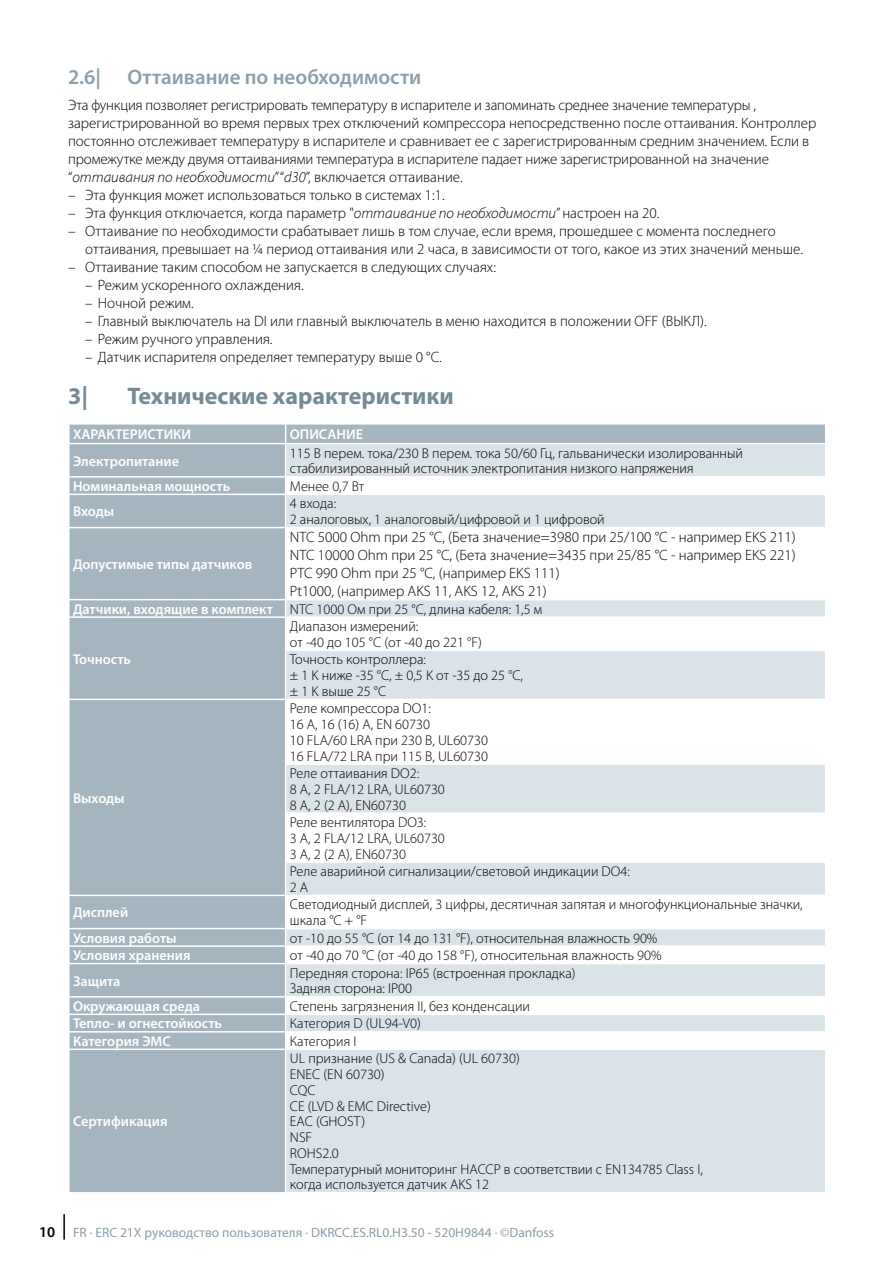
<style>
.page{position:relative;width:893px;height:1263px;background:#fff}
.page>*{position:absolute;margin:0;border:0;box-sizing:border-box;transform-origin:0 0}
.Title01{font:700 24px "Myriad Pro";color:#748a96}
.Title02{font:600 21px "Myriad Pro";color:#8b9faa}
.Body_text{font:300 15px/18px "Myriad Pro";color:#000}
.Text_table{font:300 15px "Myriad Pro";color:#000}
.Text_table-2{font:300 14.25px/15.8px "Myriad Pro";color:#000}
.Title_table{font:600 14.25px "Myriad Pro";color:#fff}
.t1{font:13.5px "Myriad Pro";color:#8b9faa}
.s1{font-style:italic}
.s2{font-weight:600;font-size:15px;color:#000}
</style>
<div class="page">
<hr style="left:63px;top:1214px;width:2px;height:25px;background:#000">
<div style="left:70px;top:444px;width:215px;height:748px;background:#a4b5bf"></div>
<div style="left:286px;top:444px;width:539px;height:748px;background:#dae3e8"></div>
<svg style="left:286px;top:478px;width:539px;height:570px"></svg>
<svg style="left:69px;top:424px;width:757px;height:19px;background:#a7b8c1"></svg>
<hr style="left:68px;top:476px;width:218px;height:2px;background:#fff">
<svg style="left:69px;top:478px;width:1px;height:16px"></svg>
<hr style="left:286px;top:476px;width:540px;height:2px;background:#fff">
<hr style="left:68px;top:494px;width:218px;height:1px;background:#fff">
<hr style="left:286px;top:494px;width:540px;height:1px;background:#fff">
<hr style="left:68px;top:527px;width:218px;height:1px;background:#fff">
<hr style="left:286px;top:527px;width:540px;height:1px;background:#fff">
<svg style="left:69px;top:600px;width:1px;height:16px"></svg>
<hr style="left:68px;top:599px;width:218px;height:1px;background:#fff">
<hr style="left:68px;top:616px;width:218px;height:2px;background:#fff">
<hr style="left:286px;top:599px;width:540px;height:1px;background:#fff">
<hr style="left:286px;top:616px;width:540px;height:2px;background:#fff">
<hr style="left:285px;top:650px;width:541px;height:1px;background:#fff">
<hr style="left:68px;top:699px;width:218px;height:1px;background:#fff">
<hr style="left:286px;top:699px;width:540px;height:1px;background:#fff">
<hr style="left:285px;top:763px;width:541px;height:2px;background:#fff">
<hr style="left:285px;top:812px;width:541px;height:2px;background:#fff">
<hr style="left:285px;top:861px;width:541px;height:2px;background:#fff">
<hr style="left:68px;top:895px;width:218px;height:1px;background:#fff">
<hr style="left:286px;top:895px;width:540px;height:1px;background:#fff">
<hr style="left:68px;top:928px;width:218px;height:1px;background:#fff">
<hr style="left:286px;top:928px;width:540px;height:1px;background:#fff">
<hr style="left:68px;top:945px;width:218px;height:2px;background:#fff">
<svg style="left:69px;top:929px;width:1px;height:34px"></svg>
<hr style="left:286px;top:945px;width:540px;height:2px;background:#fff">
<hr style="left:68px;top:963px;width:218px;height:1px;background:#fff">
<hr style="left:286px;top:963px;width:540px;height:1px;background:#fff">
<hr style="left:68px;top:996px;width:218px;height:1px;background:#fff">
<hr style="left:286px;top:996px;width:540px;height:1px;background:#fff">
<hr style="left:68px;top:1013px;width:218px;height:2px;background:#fff">
<hr style="left:286px;top:1013px;width:540px;height:2px;background:#fff">
<hr style="left:68px;top:1031px;width:218px;height:1px;background:#fff">
<svg style="left:69px;top:997px;width:1px;height:51px"></svg>
<hr style="left:286px;top:1031px;width:540px;height:1px;background:#fff">
<hr style="left:68px;top:1048px;width:218px;height:2px;background:#fff">
<hr style="left:286px;top:1048px;width:540px;height:2px;background:#fff">
<p class="Title02" style="left:68px;top:63px;width:34px">2.6|</p>
<p class="Title02" style="left:128px;top:63px;width:295px">Оттаивание по необходимости</p>
<p class="Body_text" style="left:68px;top:97px;width:750px">Эта функция позволяет регистрировать температуру в испарителе и запоминать среднее значение температуры , зарегистрированной во время первых трех отключений компрессора непосредственно после оттаивания. Контроллер постоянно отслеживает температуру в испарителе и сравнивает ее с зарегистрированным средним значением. Если в промежутке между двумя оттаиваниями температура в испарителе падает ниже зарегистрированной на значение “<span class="s1">оттаивания по необходимости</span>” “<span class="s1">d30</span>”, включается оттаивание.</p>
<p class="Body_text" style="left:68px;top:187px;width:378px">– Эта функция может использоваться только в системах 1:1.</p>
<p class="Body_text" style="left:68px;top:205px;width:593px">– Эта функция отключается, когда параметр "<span class="s1">оттаивание по необходимости</span>” настроен на 20.</p>
<p class="Body_text" style="left:85px;top:223px;width:719px;text-indent:-17px">– Оттаивание по необходимости срабатывает лишь в том случае, если время, прошедшее с момента последнего оттаивания, превышает на ¼ период оттаивания или 2 часа, в зависимости от того, какое из этих значений меньше.</p>
<p class="Body_text" style="left:68px;top:259px;width:429px">– Оттаивание таким способом не запускается в следующих случаях:</p>
<p class="Body_text" style="left:85px;top:277px;width:220px">– Режим ускоренного охлаждения.</p>
<p class="Body_text" style="left:85px;top:295px;width:110px">– Ночной режим.</p>
<p class="Body_text" style="left:85px;top:313px;width:623px">– Главный выключатель на DI или главный выключатель в меню находится в положении OFF (ВЫКЛ).</p>
<p class="Body_text" style="left:85px;top:331px;width:189px">– Режим ручного управления.</p>
<p class="Body_text" style="left:85px;top:349px;width:358px">– Датчик испарителя определяет температуру выше 0 °C.</p>
<p class="Title01" style="left:68px;top:381px;width:22px">3|</p>
<p class="Title01" style="left:128px;top:381px;width:328px">Технические характеристики</p>
<p class="Title_table" style="left:73px;top:425px;width:120px">ХАРАКТЕРИСТИКИ</p>
<p class="Title_table" style="left:290px;top:425px;width:75px">ОПИСАНИЕ</p>
<p class="Title_table" style="left:73px;top:452px;width:108px">Электропитание</p>
<p class="Text_table-2" style="left:290px;top:445px;width:455px">115 В перем. тока/230 В перем. тока 50/60 Гц, гальванически изолированный стабилизированный источник электропитания низкого напряжения</p>
<p class="Title_table" style="left:73px;top:477px;width:159px">Номинальная мощность</p>
<p class="Text_table-2" style="left:290px;top:478px;width:76px">Менее 0,7 Вт</p>
<p class="Title_table" style="left:73px;top:502px;width:43px">Входы</p>
<p class="Text_table-2" style="left:290px;top:496px;width:48px">4 входа:</p>
<p class="Text_table-2" style="left:290px;top:512px;width:316px">2 аналоговых, 1 аналоговый/цифровой и 1 цифровой</p>
<p class="Title_table" style="left:73px;top:555px;width:181px">Допустимые типы датчиков</p>
<p class="Text_table" style="left:290px;top:529px;width:507px">NTC 5000 Ohm при 25 °C, (Бета значение=3980 при 25/100 °C - например EKS 211)</p>
<p class="Text_table" style="left:290px;top:547px;width:507px">NTC 10000 Ohm при 25 °C, (Бета значение=3435 при 25/85 °C - например EKS 221)</p>
<p class="Text_table" style="left:290px;top:565px;width:271px">PTC 990 Ohm при 25 °C, (например EKS 111)</p>
<p class="Text_table" style="left:290px;top:583px;width:258px">Pt1000, (например AKS 11, AKS 12, AKS 21)</p>
<p class="Title_table" style="left:73px;top:600px;width:201px">Датчики, входящие в комплект</p>
<p class="Text_table-2" style="left:290px;top:601px;width:254px">NTC 1000 Ом при 25 °C, длина кабеля: 1,5 м</p>
<p class="Title_table" style="left:73px;top:650px;width:60px">Точность</p>
<p class="Text_table-2" style="left:290px;top:619px;width:130px">Диапазон измерений:</p>
<p class="Text_table-2" style="left:290px;top:635px;width:193px">от -40 до 105 °C (от -40 до 221 °F)</p>
<p class="Text_table-2" style="left:290px;top:652px;width:235px">Точность контроллера:<br>± 1 K ниже -35 °C, ± 0,5 K от -35 до 25 °C, ± 1 K выше 25 °C</p>
<p class="Title_table" style="left:73px;top:789px;width:53px">Выходы</p>
<p class="Text_table-2" style="left:290px;top:701px;width:142px">Реле компрессора DO1:</p>
<p class="Text_table-2" style="left:290px;top:717px;width:142px">16 A, 16 (16) A, EN 60730</p>
<p class="Text_table-2" style="left:290px;top:732px;width:200px">10 FLA/60 LRA при 230 В, UL60730<br>16 FLA/72 LRA при 115 В, UL60730</p>
<p class="Text_table-2" style="left:290px;top:766px;width:131px">Реле оттаивания DO2:</p>
<p class="Text_table-2" style="left:290px;top:781px;width:157px">8 A, 2 FLA/12 LRA, UL60730</p>
<p class="Text_table-2" style="left:290px;top:797px;width:118px">8 A, 2 (2 A), EN60730</p>
<p class="Text_table-2" style="left:290px;top:815px;width:138px">Реле вентилятора DO3:</p>
<p class="Text_table-2" style="left:290px;top:830px;width:157px">3 A, 2 FLA/12 LRA, UL60730</p>
<p class="Text_table-2" style="left:290px;top:846px;width:118px">3 A, 2 (2 A), EN60730</p>
<p class="Text_table-2" style="left:290px;top:864px;width:341px">Реле аварийной сигнализации/световой индикации DO4:</p>
<p class="Text_table-2" style="left:290px;top:879px;width:20px">2A</p>
<p class="Title_table" style="left:73px;top:903px;width:57px">Дисплей</p>
<p class="Text_table-2" style="left:290px;top:897px;width:514px">Светодиодный дисплей, 3 цифры, десятичная запятая и многофункциональные значки, шкала °C + °F</p>
<p class="Title_table" style="left:73px;top:929px;width:105px">Условия работы</p>
<p class="Text_table-2" style="left:290px;top:930px;width:369px">от -10 до 55 °C (от 14 до 131 °F), относительная влажность 90%</p>
<p class="Title_table" style="left:73px;top:946px;width:119px">Условия хранения</p>
<p class="Text_table-2" style="left:290px;top:948px;width:373px">от -40 до 70 °C (от -40 до 158 °F), относительная влажность 90%</p>
<p class="Title_table" style="left:73px;top:972px;width:49px">Защита</p>
<p class="Text_table-2" style="left:290px;top:965px;width:287px">Передняя сторона: IP65 (встроенная прокладка)</p>
<p class="Text_table-2" style="left:290px;top:981px;width:124px">Задняя сторона: IP00</p>
<p class="Title_table" style="left:73px;top:997px;width:129px">Окружающая среда</p>
<p class="Text_table-2" style="left:290px;top:998px;width:242px">Степень загрязнения II, без конденсации</p>
<p class="Title_table" style="left:73px;top:1014px;width:151px">Тепло- и огнестойкость</p>
<p class="Text_table-2" style="left:290px;top:1016px;width:133px">Категория D (UL94-V0)</p>
<p class="Title_table" style="left:73px;top:1032px;width:99px">Категория ЭМС</p>
<p class="Text_table-2" style="left:290px;top:1033px;width:68px">Категория I</p>
<p class="Title_table" style="left:73px;top:1112px;width:96px">Сертификация</p>
<p class="Text_table-2" style="left:290px;top:1051px;width:231px">UL признание (US &amp; Canada) (UL 60730)</p>
<p class="Text_table-2" style="left:290px;top:1067px;width:96px">ENEC (EN 60730)</p>
<p class="Text_table-2" style="left:290px;top:1082px;width:27px">CQC</p>
<p class="Text_table-2" style="left:290px;top:1098px;width:142px">CE (LVD &amp; EMC Directive)</p>
<p class="Text_table-2" style="left:290px;top:1114px;width:77px">EAC (GHOST)</p>
<p class="Text_table-2" style="left:290px;top:1130px;width:24px">NSF</p>
<p class="Text_table-2" style="left:290px;top:1145px;width:50px">ROHS2.0</p>
<p class="Text_table-2" style="left:290px;top:1161px;width:414px">Температурный мониторинг HACCP в соответствии с EN134785 Class I,</p>
<p class="Text_table-2" style="left:290px;top:1177px;width:201px">когда используется датчик AKS 12</p>
<p class="t1" style="left:39px;top:1224px;width:517px"><span class="s2">10</span> FR · ERC 21X руководство пользователя · DKRCC.ES.RL0.H3.50 - 520H9844 · ©Danfoss</p>
</div>
